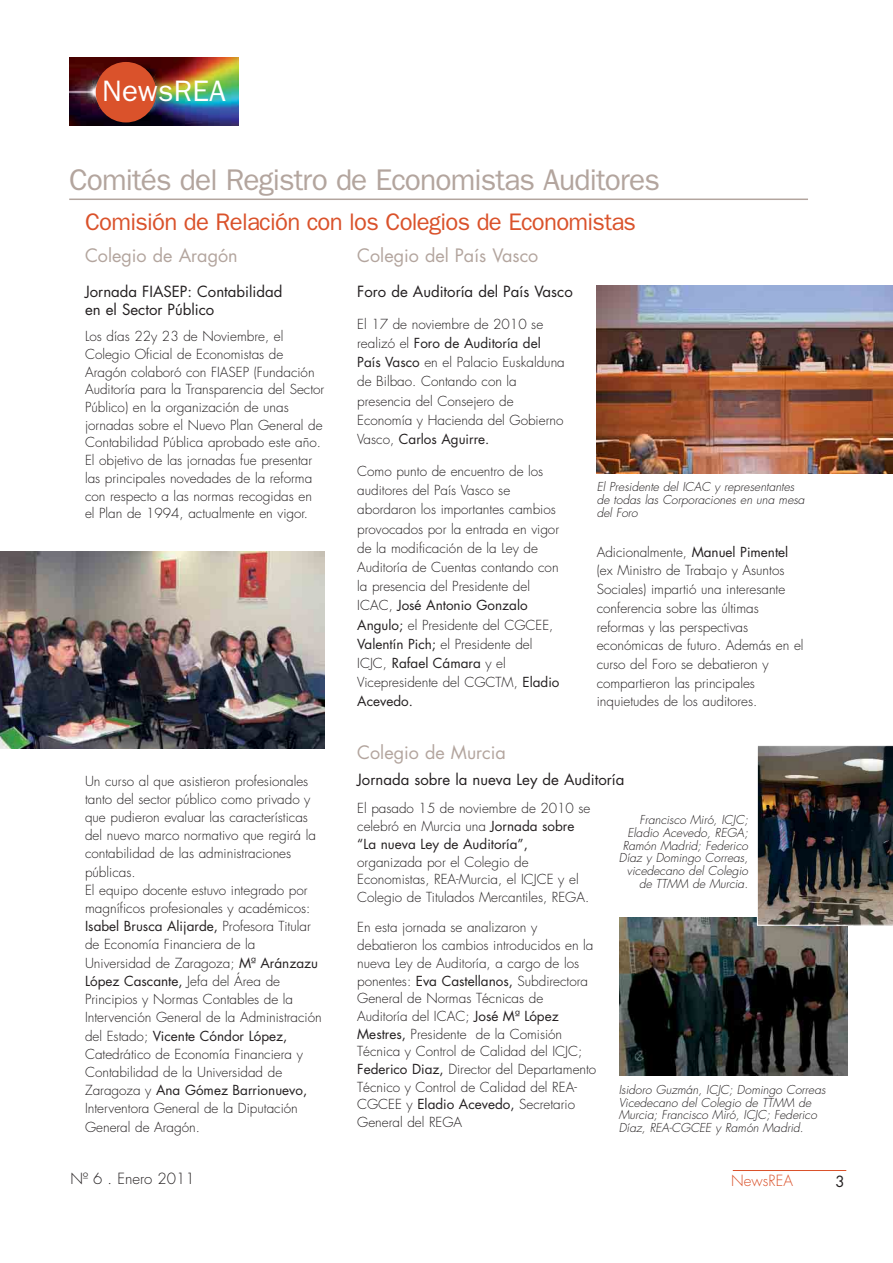
<style>
.page{position:relative;width:893px;height:1263px;background:#fff}
.page>*{position:absolute;margin:0;border:0;box-sizing:border-box;transform-origin:0 0}
.t1{font:30px "Franklin Gothic";letter-spacing:-.03em;color:#b3a59e}
.t2{font:29.7px "Franklin Gothic";letter-spacing:.01em;color:#fff}
.t3{font:24px "Franklin Gothic";letter-spacing:-.03em;color:#da522b}
.t4{font:18px "Futura";color:#b3a59e}
.t5{font:15px/17.7px "Futura";color:#231f20}
.t6{font:300 15px "Futura";color:#231f20}
.t7{font:300 15px "Futura";color:#da522b}
.t8{font:300 13.5px/17.7px "Futura";color:#231f20}
.t9{font:italic 300 12px/12.8px "Futura";color:#231f20}
.s1{font-weight:400}
</style>
<div class="page">
<hr style="left:733px;top:1170px;width:113px;height:1px;background:#da522b">
<img style="left:69px;top:58px;width:170px;height:68px">
<div style="left:96px;top:62px;width:60px;height:60px;background:#da522b;border-radius:50%"></div>
<hr style="left:69px;top:199px;width:739px;height:1px;background:#b3a59e">
<img style="left:0;top:552px;width:325px;height:196px">
<img style="left:597px;top:286px;width:296px;height:187px">
<img style="left:619px;top:917px;width:228px;height:158px">
<img style="left:757px;top:745px;width:136px;height:181px">
<h2 class="t2" style="left:102px;top:81px;width:125px">NewsREA</h2>
<h1 class="t1" style="left:69px;top:169px;width:592px">Comités del Registro de Economistas Auditores</h1>
<h3 class="t3" style="left:85px;top:213px;width:552px">Comisión de Relación con los Colegios de Economistas</h3>
<h3 class="t4" style="left:85px;top:247px;width:154px">Colegio de Aragón</h3>
<h3 class="t4" style="left:357px;top:247px;width:183px">Colegio del País Vasco</h3>
<p class="t5" style="left:85px;top:284px;width:199px">Jornada FIASEP: Contabilidad en el Sector Público</p>
<p class="t8" style="left:85px;top:329px;width:241px">Los días 22y 23 de Noviembre, el Colegio Oficial de Economistas de Aragón colaboró con FIASEP (Fundación Auditoría para la Transparencia del Sector Público) en la organización de unas jornadas sobre el Nuevo Plan General de Contabilidad Pública aprobado este año.<br>El objetivo de las jornadas fue presentar las principales novedades de la reforma con respecto a las normas recogidas en el Plan de 1994, actualmente en vigor.</p>
<p class="t5" style="left:357px;top:284px;width:217px">Foro de Auditoría del País Vasco</p>
<p class="t8" style="left:357px;top:315px;width:209px;line-height:19.2px">El 17 de noviembre de 2010 se realizó el <span class="s1">Foro de Auditoría del<br>País Vasco</span> en el Palacio Euskalduna de Bilbao. Contando con la presencia del Consejero de<br>Economía y Hacienda del Gobierno<br>Vasco, <span class="s1">Carlos Aguirre.</span></p>
<p class="t8" style="left:357px;top:463px;width:204px;line-height:19.2px">Como punto de encuentro de los auditores del País Vasco se abordaron los importantes cambios provocados por la entrada en vigor de la modificación de la Ley de<br>Auditoría de Cuentas contando con la presencia del Presidente del<br>ICAC, <span class="s1">José Antonio Gonzalo<br>Angulo;</span> el Presidente del CGCEE,<br><span class="s1">Valentín Pich;</span> el Presidente del<br>ICJC, <span class="s1">Rafael Cámara</span> y el<br>Vicepresidente del CGCTM, <span class="s1">Eladio<br>Acevedo.</span></p>
<h3 class="t4" style="left:357px;top:744px;width:150px">Colegio de Murcia</h3>
<p class="t9" style="left:597px;top:482px;width:212px">El Presidente del ICAC y representantes de todas las Corporaciones en una mesa del Foro</p>
<p class="t8" style="left:597px;top:544px;width:208px;line-height:18.8px">Adicionalmente, <span class="s1">Manuel Pimentel </span>(ex Ministro de Trabajo y Asuntos<br>Sociales) impartió una interesante conferencia sobre las últimas reformas y las perspectivas económicas de futuro. Además en el curso del Foro se debatieron y compartieron las principales inquietudes de los auditores.</p>
<p class="t8" style="left:85px;top:773px;width:238px;line-height:18.1px">Un curso al que asistieron profesionales tanto del sector público como privado y que pudieron evaluar las características del nuevo marco normativo que regirá la contabilidad de las administraciones públicas.<br>El equipo docente estuvo integrado por magníficos profesionales y académicos:<br><span class="s1">Isabel Brusca Alijarde,</span> Profesora Titular de Economía Financiera de la Universidad de Zaragoza; <span class="s1">Mª Aránzazu López Cascante,</span> Jefa del Área de Principios y Normas Contables de la Intervención General de la Administración del Estado; <span class="s1">Vicente Cóndor López, </span>Catedrático de Economía Financiera y Contabilidad de la Universidad de Zaragoza y <span class="s1">Ana Gómez Barrionuevo, </span>Interventora General de la Diputación General de Aragón.</p>
<p class="t5" style="left:357px;top:771px;width:269px">Jornada sobre la nueva Ley de Auditoría</p>
<p class="t8" style="left:357px;top:801px;width:235px">El pasado 15 de noviembre de 2010 se celebró en Murcia una <span class="s1">Jornada sobre “La nueva Ley de Auditoría”,</span></p>
<p class="t8" style="left:357px;top:854px;width:233px">organizada por el Colegio de<br>Economistas, REA-Murcia, el ICJCE y el<br>Colegio de Titulados Mercantiles, REGA.</p>
<p class="t8" style="left:357px;top:920px;width:241px">En esta jornada se analizaron y debatieron los cambios introducidos en la nueva Ley de Auditoría, a cargo de los ponentes: <span class="s1">Eva Castellanos,</span> Subdirectora General de Normas Técnicas de Auditoría del ICAC; <span class="s1">José Mª López Mestres,</span> Presidente de la Comisión Técnica y Control de Calidad del ICJC; <span class="s1">Federico Diaz,</span> Director del Departamento Técnico y Control de Calidad del REA-CGCEE y <span class="s1">Eladio Acevedo,</span> Secretario General del REGA</p>
<p class="t9" style="left:619px;top:814px;width:133px;text-align:right">Francisco Miró, ICJC;<br>Eladio Acevedo, REGA;<br>Ramón Madrid; Federico<br>Díaz y Domingo Correas, vicedecano del Colegio de TTMM de Murcia.</p>
<p class="t9" style="left:619px;top:1084px;width:210px">Isidoro Guzmán, ICJC; Domingo Correas Vicedecano del Colegio de TTMM de Murcia; Francisco Miró, ICJC; Federico Díaz, REA-CGCEE y Ramón Madrid.</p>
<p class="t6" style="left:71px;top:1172px;width:126px">Nº 6 . Enero 2011</p>
<p class="t7" style="left:731px;top:1174px;width:63px">NewsREA</p>
<p class="t5" style="left:835px;top:1174px;width:11px">3</p>
</div>
